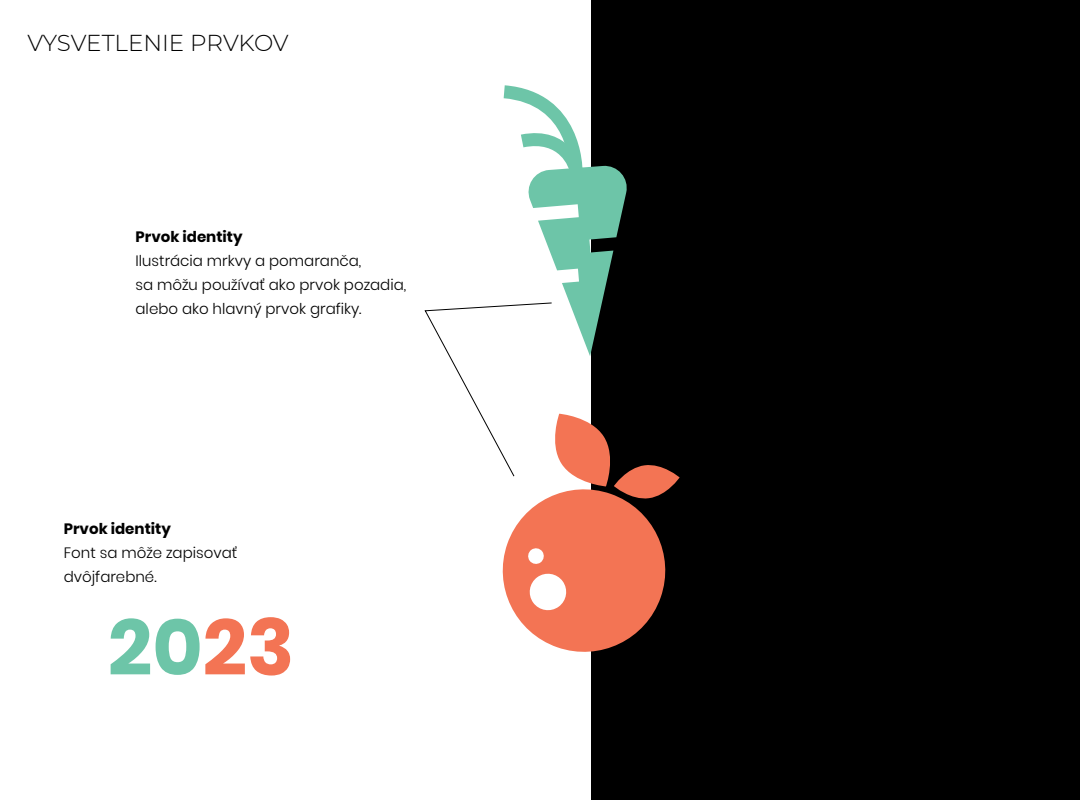
<style>
.page{position:relative;width:1080px;height:800px;background:#fff}
.page>*{position:absolute;margin:0;border:0;box-sizing:border-box;transform-origin:0 0}
.t1{font:700 78.3px "Poppins";color:#6dc5a8}
.t2{font:300 23px "Montserrat";color:#000}
.t3{font:300 15px/24px "Poppins";color:#000}
.t4{font:700 15px "Poppins";color:#000}
.s1{color:#f37454}
</style>
<div class="page">
<div style="left:591px;top:0;width:489px;height:800px;background:#000"></div>
<svg style="left:424px;top:85px;width:256px;height:567px"></svg>
<h2 class="t2" style="left:27px;top:27px;width:263px">VYSVETLENIE PRVKOV</h2>
<p class="t4" style="left:136px;top:229px;width:109px">Prvok identity</p>
<p class="t3" style="left:136px;top:249px;width:272px">Ilustrácia mrkvy a pomaranča,<br>sa môžu používať ako prvok pozadia, alebo ako hlavný prvok grafiky.</p>
<p class="t4" style="left:64px;top:520px;width:109px">Prvok identity</p>
<p class="t3" style="left:64px;top:541px;width:175px">Font sa môže zapisovať dvôjfarebné.</p>
<h1 class="t1" style="left:108px;top:602px;width:188px">20<span class="s1">23</span></h1>
</div>
